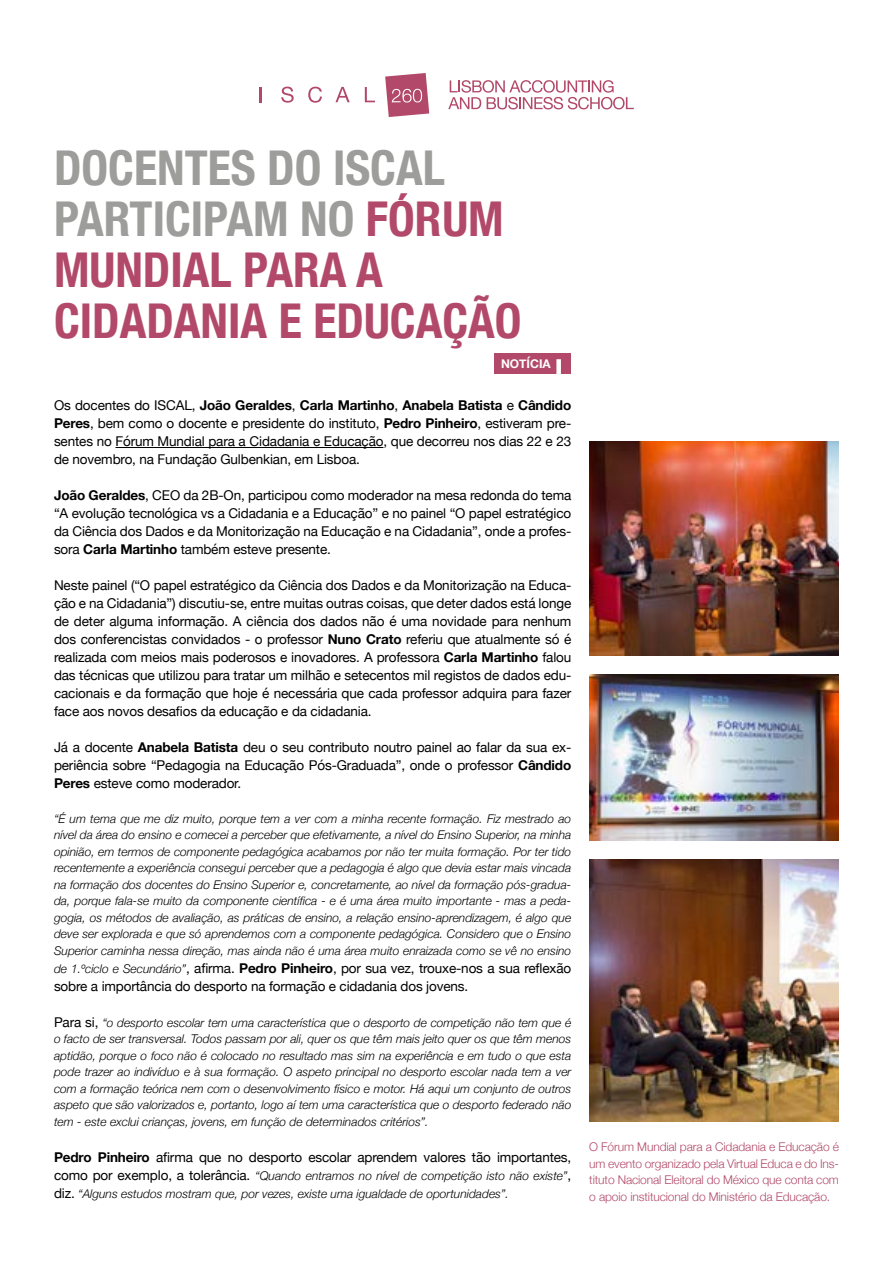
<style>
.page{position:relative;width:893px;height:1263px;background:#fff}
.page>*{position:absolute;margin:0;border:0;box-sizing:border-box;transform-origin:0 0}
.t1{font:700 condensed 48px/51px "Helvetica Neue";color:#b2496a}
.t2{font:13.5px/18px "Helvetica Neue";letter-spacing:-.01em;color:#000;text-align:justify}
.t3{font:italic 300 12px/16.5px "Helvetica Neue";color:#000;text-align:justify}
.t4{font:300 12px/16.5px "Helvetica Neue";letter-spacing:-.01em;color:#b2496a;text-align:justify}
.t5{font:700 12px "Helvetica Neue";color:#fff}
.s1{color:#9d9d9c}
.s2{font-weight:700}
.s3{font-weight:300;font-style:italic;font-size:12px}
.s4{font-weight:400;font-style:normal;font-size:13.5px}
</style>
<div class="page">
<svg style="left:448px;top:80px;width:186px;height:29px"></svg>
<svg style="left:259px;top:87px;width:2px;height:15px"></svg>
<svg style="left:281px;top:87px;width:13px;height:16px"></svg>
<svg style="left:308px;top:87px;width:14px;height:16px"></svg>
<svg style="left:365px;top:87px;width:10px;height:15px"></svg>
<svg style="left:335px;top:87px;width:15px;height:15px"></svg>
<svg style="left:385px;top:73px;width:44px;height:44px;background:#c16e88"></svg>
<hr style="left:115px;top:447px;width:268px;height:1px;background:#000">
<div style="left:495px;top:353px;width:76px;height:21px;background:#b2496a"></div>
<div style="left:556px;top:359px;width:5px;height:16px;background:#fff"></div>
<img style="left:589px;top:859px;width:250px;height:262px">
<img style="left:589px;top:441px;width:250px;height:214px">
<img style="left:589px;top:674px;width:250px;height:166px">
<h1 class="t1" style="left:54px;top:139px;width:469px"><span class="s1">DOCENTES DO ISCAL<br>PARTICIPAM NO</span> FÓRUM<br>MUNDIAL PARA A<br>CIDADANIA E EDUCAÇÃO</h1>
<p class="t5" style="left:501px;top:354px;width:51px">NOTÍCIA</p>
<p class="t2" style="left:54px;top:397px;width:519px">Os docentes do ISCAL, <span class="s2">João Geraldes</span>, <span class="s2">Carla Martinho</span>, <span class="s2">Anabela Batista</span> e <span class="s2">Cândido Peres</span>, bem como o docente e presidente do instituto, <span class="s2">Pedro Pinheiro</span>, estiveram pre&shy;sentes no Fórum Mundial para a Cidadania e Educação, que decorreu nos dias 22 e 23 de novembro, na Fundação Gulbenkian, em Lisboa.</p>
<p class="t2" style="left:54px;top:487px;width:519px"><span class="s2">João Geraldes</span>, CEO da 2B-On, participou como moderador na mesa redonda do tema “A evolução tecnológica vs a Cidadania e a Educação” e no painel “O papel estratégico da Ciência dos Dados e da Monitorização na Educação e na Cidadania”, onde a profes&shy;sora <span class="s2">Carla Martinho</span> também esteve presente.</p>
<p class="t2" style="left:54px;top:577px;width:519px">Neste painel (“O papel estratégico da Ciência dos Dados e da Monitorização na Educa&shy;ção e na Cidadania”) discutiu-se, entre muitas outras coisas, que deter dados está longe de deter alguma informação. A ciência dos dados não é uma novidade para nenhum dos conferencistas convidados - o professor <span class="s2">Nuno Crato</span> referiu que atualmente só é realizada com meios mais poderosos e inovadores. A professora <span class="s2">Carla Martinho</span> falou das técnicas que utilizou para tratar um milhão e setecentos mil registos de dados edu&shy;cacionais e da formação que hoje é necessária que cada professor adquira para fazer face aos novos desafios da educação e da cidadania.</p>
<p class="t2" style="left:54px;top:739px;width:519px">Já a docente <span class="s2">Anabela Batista</span> deu o seu contributo noutro painel ao falar da sua ex&shy;periência sobre “Pedagogia na Educação Pós-Graduada”, onde o professor <span class="s2">Cândido Peres</span> esteve como moderador.</p>
<p class="t3" style="left:54px;top:809px;width:519px">“É um tema que me diz muito, porque tem a ver com a minha recente formação. Fiz mestrado ao nível da área do ensino e comecei a perceber que efetivamente, a nível do Ensino Superior, na minha opinião, em termos de componente pedagógica acabamos por não ter muita formação. Por ter tido recentemente a experiência consegui perceber que a pedagogia é algo que devia estar mais vincada na formação dos docentes do Ensino Superior e, concretamente, ao nível da formação pós-gradua&shy;da, porque fala-se muito da componente científica - e é uma área muito importante - mas a peda&shy;gogia, os métodos de avaliação, as práticas de ensino, a relação ensino-aprendizagem, é algo que deve ser explorada e que só aprendemos com a componente pedagógica. Considero que o Ensino Superior caminha nessa direção, mas ainda não é uma área muito enraizada como se vê no ensino</p>
<p class="t2" style="left:54px;top:960px;width:519px"><span class="s3">de 1.ºciclo e Secundário”</span>, afirma. <span class="s2">Pedro Pinheiro</span>, por sua vez, trouxe-nos a sua reflexão sobre a importância do desporto na formação e cidadania dos jovens.</p>
<p class="t3" style="left:54px;top:1013px;width:519px"><span class="s4">Para si,</span> “o desporto escolar tem uma característica que o desporto de competição não tem que é o facto de ser transversal. Todos passam por ali, quer os que têm mais jeito quer os que têm menos aptidão, porque o foco não é colocado no resultado mas sim na experiência e em tudo o que esta pode trazer ao indivíduo e à sua formação. O aspeto principal no desporto escolar nada tem a ver com a formação teórica nem com o desenvolvimento físico e motor. Há aqui um conjunto de outros aspeto que são valorizados e, portanto, logo aí tem uma característica que o desporto federado não tem - este exclui crianças, jovens, em função de determinados critérios”.</p>
<p class="t2" style="left:54px;top:1149px;width:519px"><span class="s2">Pedro Pinheiro</span> afirma que no desporto escolar aprendem valores tão importantes,</p>
<p class="t3" style="left:54px;top:1166px;width:519px;line-height:18px"><span class="s4">como por exemplo, a tolerância.</span> “Quando entramos no nível de competição isto não existe”<span class="s4">, diz.</span> “Alguns estudos mostram que, por vezes, existe uma igualdade de oportunidades”.</p>
<p class="t4" style="left:589px;top:1138px;width:251px">O Fórum Mundial para a Cidadania e Educação é um evento organizado pela Virtual Educa e do Ins&shy;tituto Nacional Eleitoral do México que conta com o apoio institucional do Ministério da Educação.</p>
</div>
